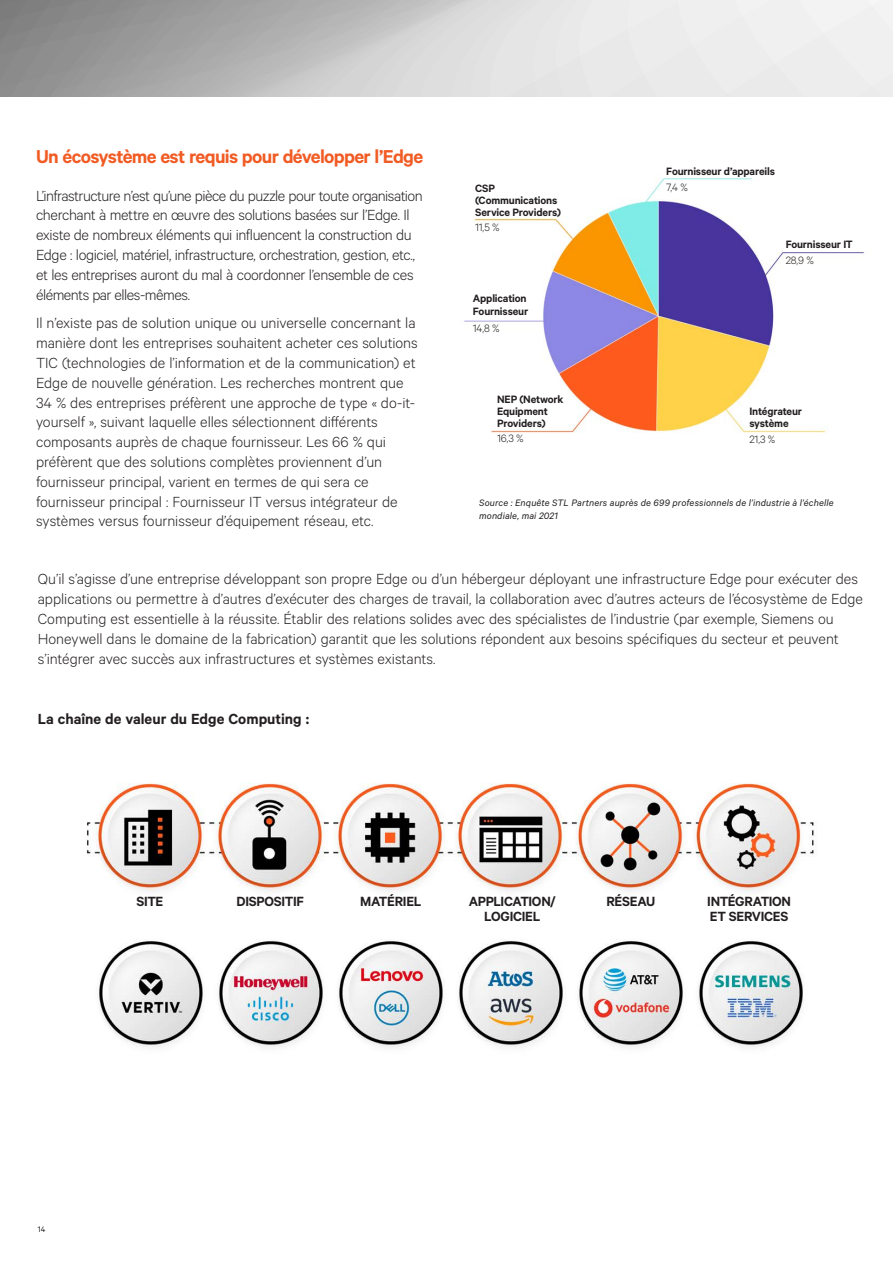
<style>
.page{position:relative;width:893px;height:1263px;background:#fff}
.page>*{position:absolute;margin:0;border:0;box-sizing:border-box;transform-origin:0 0}
.t1{font:600 21px "Calibre";letter-spacing:-.03em;color:#f15b24}
.t2{font:300 16.5px/19.8px "Calibre";letter-spacing:-.005em;color:#231f20}
.t3{font:300 16.5px/19.8px "Calibre";letter-spacing:-.025em;color:#231f20}
.t4{font:600 16.5px "Calibre";color:#231f20}
.t5{font:600 15px/15px "Calibre";letter-spacing:-.015em;color:#231f20}
.t6{font:600 12px/12px "Calibre";letter-spacing:-.015em;color:#231f20}
.t7{font:300 12px "Calibre";letter-spacing:-.02em;color:#231f20}
.t8{font:italic 10.5px/12.6px "Calibre";letter-spacing:.015em;color:#231f20}
.t9{font:9px "Calibre";color:#231f20}
</style>
<div class="page">
<svg style="left:0;top:0;width:893px;height:96px;background:#cbcbcb"></svg>
<img style="left:464px;top:178px;width:400px;height:255px">
<img style="left:86px;top:783px;width:728px;height:264px">
<p class="t1" style="left:36px;top:144px;width:389px">Un écosystème est requis pour développer l’Edge</p>
<p class="t3" style="left:36px;top:185px;width:388px">L’infrastructure n’est qu’une pièce du puzzle pour toute organisation cherchant à mettre en œuvre des solutions basées sur l’Edge. Il existe de nombreux éléments qui influencent la construction du Edge : logiciel, matériel, infrastructure, orchestration, gestion, etc., et les entreprises auront du mal à coordonner l’ensemble de ces éléments par elles-mêmes.</p>
<p class="t2" style="left:36px;top:313px;width:383px">Il n’existe pas de solution unique ou universelle concernant la manière dont les entreprises souhaitent acheter ces solutions TIC (technologies de l’information et de la communication) et Edge de nouvelle génération. Les recherches montrent que 34 % des entreprises préfèrent une approche de type « do-it&shy;yourself », suivant laquelle elles sélectionnent différents composants auprès de chaque fournisseur. Les 66 % qui préfèrent que des solutions complètes proviennent d’un fournisseur principal, varient en termes de qui sera ce fournisseur principal : Fournisseur IT versus intégrateur de systèmes versus fournisseur d’équipement réseau, etc.</p>
<p class="t6" style="left:475px;top:181px;width:87px">CSP (Communications<br>Service Providers)</p>
<p class="t7" style="left:475px;top:221px;width:26px">11,5 %</p>
<p class="t6" style="left:473px;top:291px;width:57px;line-height:13.5px">Application<br>Fournisseur</p>
<p class="t7" style="left:473px;top:321px;width:28px">14,8 %</p>
<p class="t6" style="left:497px;top:392px;width:68px">NEP (Network<br>Equipment<br>Providers)</p>
<p class="t7" style="left:497px;top:432px;width:28px">16,3 %</p>
<p class="t6" style="left:666px;top:165px;width:110px">Fournisseur d’appareils</p>
<p class="t7" style="left:666px;top:180px;width:23px">7,4 %</p>
<p class="t6" style="left:786px;top:238px;width:69px">Fournisseur IT</p>
<p class="t7" style="left:786px;top:253px;width:30px">28,9 %</p>
<p class="t6" style="left:749px;top:405px;width:54px">Intégrateur système</p>
<p class="t7" style="left:749px;top:432px;width:28px">21,3 %</p>
<p class="t8" style="left:479px;top:496px;width:356px">Source : Enquête STL Partners auprès de 699 professionnels de l’industrie à l’échelle mondiale, mai 2021</p>
<p class="t2" style="left:38px;top:569px;width:827px">Qu’il s’agisse d’une entreprise développant son propre Edge ou d’un hébergeur déployant une infrastructure Edge pour exécuter des applications ou permettre à d’autres d’exécuter des charges de travail, la collaboration avec d’autres acteurs de l’écosystème de Edge Computing est essentielle à la réussite. Établir des relations solides avec des spécialistes de l’industrie (par exemple, Siemens ou Honeywell dans le domaine de la fabrication) garantit que les solutions répondent aux besoins spécifiques du secteur et peuvent s’intégrer avec succès aux infrastructures et systèmes existants.</p>
<p class="t4" style="left:38px;top:709px;width:273px">La chaîne de valeur du Edge Computing :</p>
<p class="t5" style="left:137px;top:893px;width:28px">SITE</p>
<p class="t5" style="left:236px;top:893px;width:69px">DISPOSITIF</p>
<p class="t5" style="left:360px;top:893px;width:63px">MATÉRIEL</p>
<p class="t5" style="left:469px;top:893px;width:89px">APPLICATION/</p>
<p class="t5" style="left:606px;top:893px;width:50px">RÉSEAU</p>
<p class="t5" style="left:484px;top:908px;width:58px">LOGICIEL</p>
<p class="t5" style="left:707px;top:893px;width:85px">INTÉGRATION<br>ET SERVICES</p>
<p class="t9" style="left:38px;top:1223px;width:9px">14</p>
</div>
